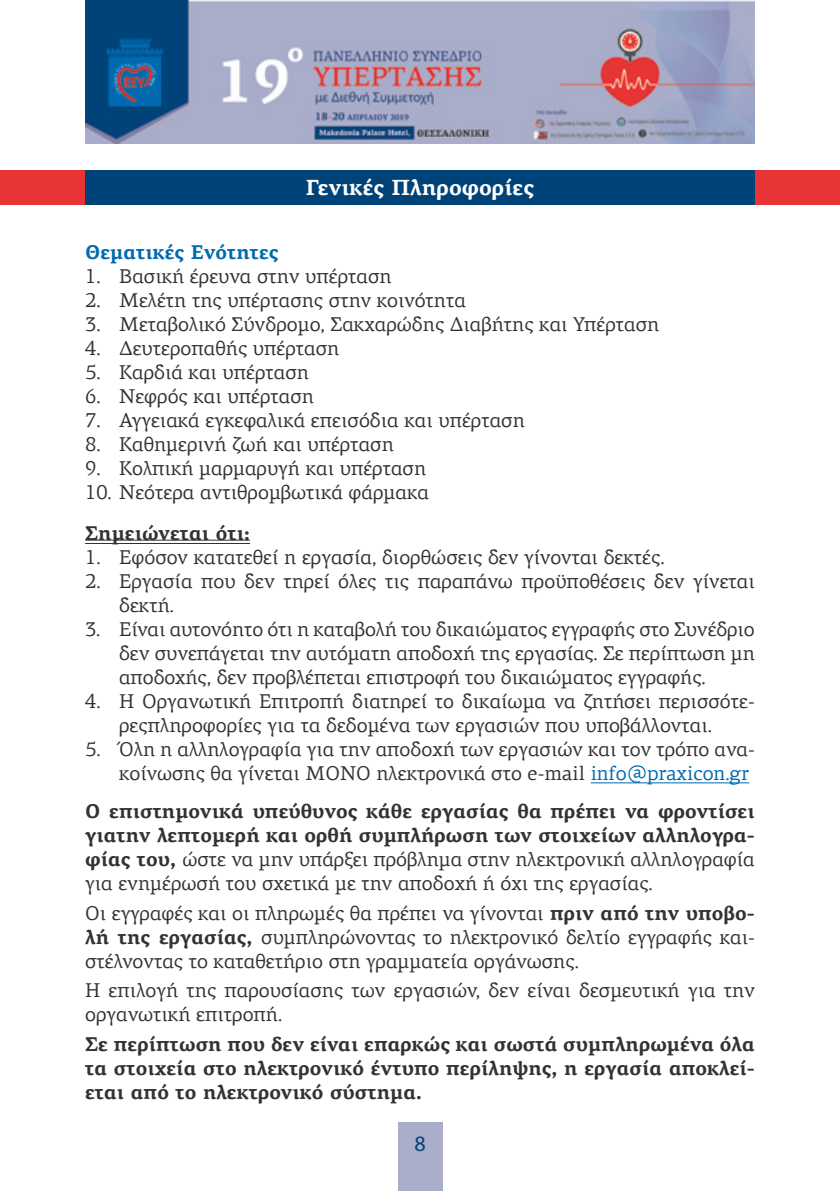
<style>
.page{position:relative;width:840px;height:1191px;background:#fff}
.page>*{position:absolute;margin:0;border:0;box-sizing:border-box;transform-origin:0 0}
.t1{font:700 22px "PF Agora Serif Pro";color:#fff}
.t2{font:22px "Myriad Pro";color:#004378}
.t3{font:20px/24px "PF Agora Serif Pro";color:#323232}
.t4{font:700 20px/24px "PF Agora Serif Pro";color:#323232;text-align:justify}
.t5{font:700 20px "PF Agora Serif Pro";color:#006aaf}
.s1{color:#006aaf}
.s2{font-weight:400}
.s3{font-weight:700}
</style>
<div class="page">
<div style="left:397px;top:1123px;width:45px;height:68px;background:#aaadca"></div>
<img style="left:85px;top:0;width:669px;height:144px">
<div style="left:0;top:170px;width:839px;height:34px;background:#e73535"></div>
<hr style="left:85px;top:540px;width:165px;height:1px;background:#323232">
<hr style="left:85px;top:543px;width:165px;height:1px;background:#323232">
<hr style="left:590px;top:782px;width:158px;height:1px;background:#006aaf">
<div style="left:85px;top:170px;width:669px;height:34px;background:#004378"></div>
<p class="t1" style="left:306px;top:174px;width:229px">Γενικές Πληροφορίες</p>
<p class="t5" style="left:85px;top:239px;width:195px">Θεματικές Ενότητες</p>
<p class="t3" style="left:85px;top:264px;width:308px">1. Βασική έρευνα στην υπέρταση</p>
<p class="t3" style="left:85px;top:288px;width:382px">2. Μελέτη της υπέρτασης στην κοινότητα</p>
<p class="t3" style="left:85px;top:312px;width:575px">3. Μεταβολικό Σύνδρομο, Σακχαρώδης Διαβήτης και Υπέρταση</p>
<p class="t3" style="left:85px;top:336px;width:256px">4. Δευτεροπαθής υπέρταση</p>
<p class="t3" style="left:85px;top:360px;width:225px">5. Καρδιά και υπέρταση</p>
<p class="t3" style="left:85px;top:384px;width:230px">6. Νεφρός και υπέρταση</p>
<p class="t3" style="left:85px;top:408px;width:441px">7. Αγγειακά εγκεφαλικά επεισόδια και υπέρταση</p>
<p class="t3" style="left:85px;top:432px;width:310px">8. Καθημερινή ζωή και υπέρταση</p>
<p class="t3" style="left:85px;top:456px;width:342px">9. Κολπική μαρμαρυγή και υπέρταση</p>
<p class="t3" style="left:85px;top:480px;width:345px">10. Νεότερα αντιθρομβωτικά φάρμακα</p>
<p class="t4" style="left:85px;top:522px;width:166px">Σημειώνεται ότι:</p>
<p class="t3" style="left:85px;top:545px;width:580px">1. Εφόσον κατατεθεί η εργασία, διορθώσεις δεν γίνονται δεκτές.</p>
<p class="t3" style="left:119px;top:569px;width:636px;text-indent:-34px">2. Εργασία που δεν τηρεί όλες τις παραπάνω προϋποθέσεις δεν γίνεται δεκτή.</p>
<p class="t3" style="left:119px;top:617px;width:636px;text-align:justify;text-indent:-34px">3. Είναι αυτονόητο ότι η καταβολή του δικαιώματος εγγραφής στο Συνέδριο δεν συνεπάγεται την αυτόματη αποδοχή της εργασίας. Σε περίπτωση μη αποδοχής, δεν προβλέπεται επιστροφή του δικαιώματος εγγραφής.</p>
<p class="t3" style="left:85px;top:689px;width:670px;text-align:center">4. Η Οργανωτική Επιτροπή διατηρεί το δικαίωμα να ζητήσει περισσότε&shy;ρεςπληροφορίες για τα δεδομένα των εργασιών που υποβάλλονται.</p>
<p class="t3" style="left:85px;top:737px;width:670px;text-align:right">5. Όλη η αλληλογραφία για την αποδοχή των εργασιών και τον τρόπο ανα&shy;κοίνωσης θα γίνεται ΜΟΝΟ ηλεκτρονικά στο e-mail <span class="s1">info@praxicon.gr</span></p>
<p class="t4" style="left:85px;top:800px;width:670px">Ο επιστημονικά υπεύθυνος κάθε εργασίας θα πρέπει να φροντίσει γιατην λεπτομερή και ορθή συμπλήρωση των στοιχείων αλληλογρα&shy;φίας του, <span class="s2">ώστε να μην υπάρξει πρόβλημα στην ηλεκτρονική αλληλογραφία για ενημέρωσή του σχετικά με την αποδοχή ή όχι της εργασίας.</span></p>
<p class="t3" style="left:85px;top:901px;width:670px;text-align:justify">Οι εγγραφές και οι πληρωμές θα πρέπει να γίνονται <span class="s3">πριν από την υποβο&shy;λή της εργασίας,</span> συμπληρώνοντας το ηλεκτρονικό δελτίο εγγραφής και&shy;στέλνοντας το καταθετήριο στη γραμματεία οργάνωσης.</p>
<p class="t3" style="left:85px;top:978px;width:670px">Η επιλογή της παρουσίασης των εργασιών, δεν είναι δεσμευτική για την οργανωτική επιτροπή.</p>
<p class="t4" style="left:85px;top:1033px;width:670px">Σε περίπτωση που δεν είναι επαρκώς και σωστά συμπληρωμένα όλα τα στοιχεία στο ηλεκτρονικό έντυπο περίληψης, η εργασία αποκλεί&shy;εται από το ηλεκτρονικό σύστημα.</p>
<p class="t2" style="left:414px;top:1129px;width:13px">8</p>
</div>
